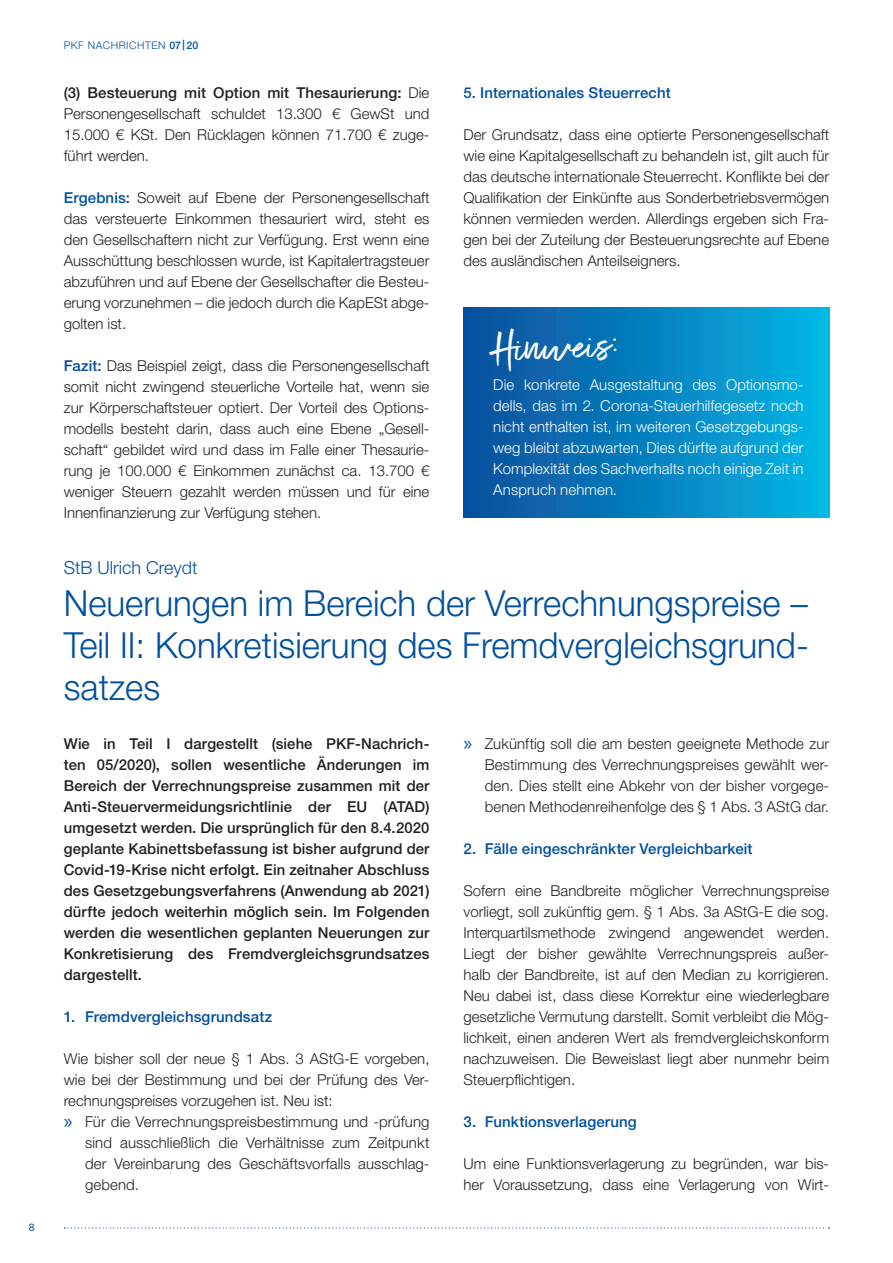
<style>
.page{position:relative;width:893px;height:1263px;background:#fff}
.page>*{position:absolute;margin:0;border:0;box-sizing:border-box;transform-origin:0 0}
.t1{font:46.5px "Exceptional";color:#fff}
.t2{font:300 36px/42px "Helvetica Neue LT";color:#014f9e;text-align:justify}
.t3{font:300 18px "Helvetica Neue LT";color:#014f9e}
.t4{font:300 15px/21px "Helvetica Neue LT";color:#231f20;text-align:justify}
.t5{font:500 15px/21px "Helvetica Neue LT";letter-spacing:.01em;color:#231f20;text-align:justify}
.t6{font:300 15px/21px "Helvetica Neue LT";letter-spacing:.005em;color:#fff;text-align:justify}
.t7{font:500 15px "Helvetica Neue LT";letter-spacing:.01em;color:#014f9e}
.t8{font:300 10.5px "Helvetica Neue LT";letter-spacing:.05em;color:#014f9e}
.t9{font:10.5px "Helvetica Neue LT";color:#014f9e}
.s1{font-weight:500}
.s2{font-weight:500;color:#014f9e}
.s3{font-family:"Myriad Pro";font-weight:400;font-size:21px;color:#014f9e}
</style>
<div class="page">
<svg style="left:64px;top:1227px;width:766px;height:1px"></svg>
<div style="left:463px;top:307px;width:366px;height:211px;background:linear-gradient(to right,#0a4c9b,#03b6e5)"></div>
<p class="t9" style="left:29px;top:1221px;width:7px">8</p>
<p class="t8" style="left:64px;top:39px;width:136px">PKF NACHRICHTEN <span class="s1">07|20</span></p>
<p class="t4" style="left:64px;top:81px;width:367px"><span class="s1">(3) Besteuerung mit Option mit Thesaurierung:</span> Die Personengesellschaft schuldet 13.300 € GewSt und 15.000 € KSt. Den Rücklagen können 71.700 € zuge&shy;führt werden.</p>
<p class="t4" style="left:64px;top:186px;width:367px"><span class="s2">Ergebnis:</span> Soweit auf Ebene der Personengesellschaft das versteuerte Einkommen thesauriert wird, steht es den Gesellschaftern nicht zur Verfügung. Erst wenn eine Ausschüttung beschlossen wurde, ist Kapitalertragsteuer abzuführen und auf Ebene der Gesellschafter die Besteu&shy;erung vorzunehmen – die jedoch durch die KapESt abge&shy;golten ist.</p>
<p class="t4" style="left:64px;top:354px;width:367px"><span class="s2">Fazit:</span> Das Beispiel zeigt, dass die Personengesellschaft somit nicht zwingend steuerliche Vorteile hat, wenn sie zur Körperschaftsteuer optiert. Der Vorteil des Options&shy;modells besteht darin, dass auch eine Ebene „Gesell&shy;schaft“ gebildet wird und dass im Falle einer Thesaurie&shy;rung je 100.000 € Einkommen zunächst ca. 13.700 € weniger Steuern gezahlt werden müssen und für eine Innenfinanzierung zur Verfügung stehen.</p>
<p class="t7" style="left:463px;top:83px;width:209px">5. Internationales Steuerrecht</p>
<p class="t4" style="left:463px;top:123px;width:367px">Der Grundsatz, dass eine optierte Personengesellschaft wie eine Kapitalgesellschaft zu behandeln ist, gilt auch für das deutsche internationale Steuerrecht. Konflikte bei der Qualifikation der Einkünfte aus Sonderbetriebsvermögen können vermieden werden. Allerdings ergeben sich Fra&shy;gen bei der Zuteilung der Besteuerungsrechte auf Ebene des ausländischen Anteilseigners.</p>
<h1 class="t1" style="left:493px;top:314px;width:126px;rotate:-2deg">Hinweis:</h1>
<p class="t6" style="left:493px;top:373px;width:312px">Die konkrete Ausgestaltung des Optionsmo&shy;dells, das im 2. Corona-Steuerhilfegesetz noch nicht enthalten ist, im weiteren Gesetzgebungs&shy;weg bleibt abzuwarten, Dies dürfte aufgrund der Komplexität des Sachverhalts noch einige Zeit in Anspruch nehmen.</p>
<p class="t3" style="left:64px;top:556px;width:135px">StB Ulrich Creydt</p>
<h2 class="t2" style="left:64px;top:581px;width:747px">Neuerungen im Bereich der Verrechnungspreise – Teil II: Konkretisierung des Fremdvergleichsgrund&shy;satzes</h2>
<p class="t5" style="left:64px;top:733px;width:367px">Wie in Teil I dargestellt (siehe PKF-Nachrich&shy;ten 05/2020), sollen wesentliche Änderungen im Bereich der Verrechnungspreise zusammen mit der Anti-Steuervermeidungsrichtlinie der EU (ATAD) umgesetzt werden. Die ursprünglich für den 8.4.2020 geplante Kabinettsbefassung ist bisher aufgrund der Covid-19-Krise nicht erfolgt. Ein zeitnaher Abschluss des Gesetzgebungsverfahrens (Anwendung ab 2021) dürfte jedoch weiterhin möglich sein. Im Folgenden werden die wesentlichen geplanten Neuerungen zur Konkretisierung des Fremdvergleichsgrundsatzes dargestellt.</p>
<p class="t7" style="left:64px;top:1007px;width:210px">1. Fremdvergleichsgrundsatz</p>
<p class="t4" style="left:64px;top:1047px;width:367px">Wie bisher soll der neue § 1 Abs. 3 AStG-E vorgeben,</p>
<p class="t4" style="left:64px;top:1068px;width:367px">wie bei der Bestimmung und bei der Prüfung des Ver-</p>
<p class="t4" style="left:64px;top:1089px;width:270px">rechnungspreises vorzugehen ist. Neu ist:</p>
<p class="t4" style="left:64px;top:1110px;width:367px"><span class="s3">»</span> Für die Verrechnungspreisbestimmung und -prüfung</p>
<p class="t4" style="left:85px;top:1131px;width:346px">sind ausschließlich die Verhältnisse zum Zeitpunkt</p>
<p class="t4" style="left:85px;top:1152px;width:346px">der Vereinbarung des Geschäftsvorfalls ausschlag-</p>
<p class="t4" style="left:85px;top:1173px;width:55px">gebend.</p>
<p class="t4" style="left:485px;top:732px;width:346px;text-indent:-21px"><span class="s3">»</span> Zukünftig soll die am besten geeignete Methode zur Bestimmung des Verrechnungspreises gewählt wer&shy;den. Dies stellt eine Abkehr von der bisher vorgege&shy;benen Methodenreihenfolge des § 1 Abs. 3 AStG dar.</p>
<p class="t7" style="left:464px;top:839px;width:291px">2. Fälle eingeschränkter Vergleichbarkeit</p>
<p class="t4" style="left:464px;top:879px;width:367px">Sofern eine Bandbreite möglicher Verrechnungspreise vorliegt, soll zukünftig gem. § 1 Abs. 3a AStG-E die sog.<br>Interquartilsmethode zwingend angewendet werden.<br>Liegt der bisher gewählte Verrechnungspreis außer&shy;halb der Bandbreite, ist auf den Median zu korrigieren.<br>Neu dabei ist, dass diese Korrektur eine wiederlegbare gesetzliche Vermutung darstellt. Somit verbleibt die Mög&shy;lichkeit, einen anderen Wert als fremdvergleichskonform nachzuweisen. Die Beweislast liegt aber nunmehr beim Steuerpflichtigen.</p>
<p class="t7" style="left:464px;top:1112px;width:175px">3. Funktionsverlagerung</p>
<p class="t4" style="left:464px;top:1152px;width:367px">Um eine Funktionsverlagerung zu begründen, war bis&shy;her Voraussetzung, dass eine Verlagerung von Wirt-</p>
</div>
